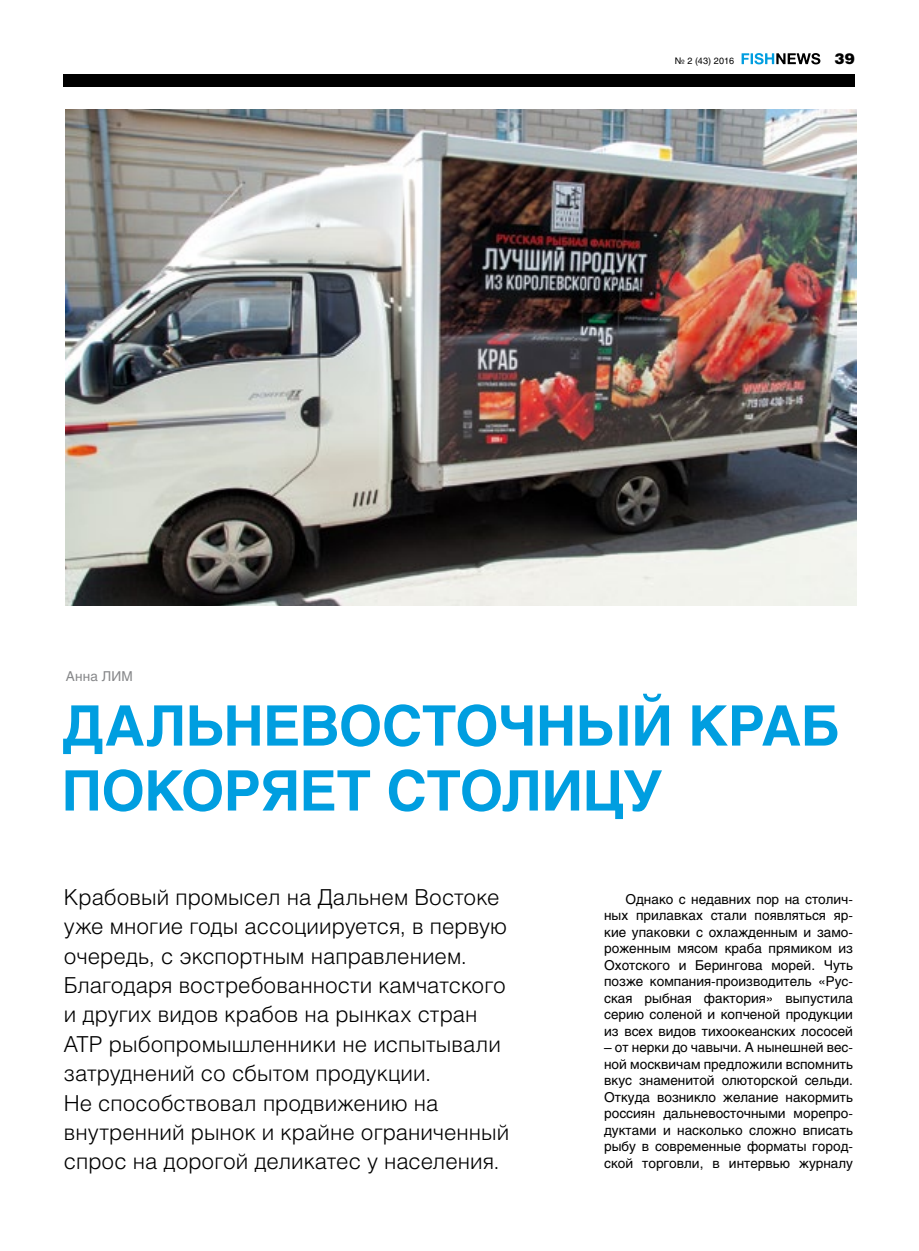
<style>
.page{position:relative;width:919px;height:1251px;background:#fff}
.page>*{position:absolute;margin:0;border:0;box-sizing:border-box;transform-origin:0 0}
.t1{font:700 55.35px/64.9px "Helios C";letter-spacing:-.005em;color:#009ee0}
.t2{font:22.05px/29.4px "Helios Light C";color:#000}
.t3{font:15px "Helios Black C";color:#000}
.t4{font:13.5px/16.5px "Helios C";color:#000;text-align:justify}
.t5{font:13.5px "Helios C";letter-spacing:.015em;color:#87888a}
.t6{font:9px "Helios C";letter-spacing:.01em;color:#000}
</style>
<div class="page">
<div style="left:63px;top:74px;width:791px;height:13px;background:#000"></div>
<svg style="left:741px;top:53px;width:79px;height:11px"></svg>
<img style="left:66px;top:109px;width:789px;height:496px">
<p class="t6" style="left:674px;top:56px;width:61px">№ 2 (43) 2016</p>
<p class="t3" style="left:834px;top:49px;width:22px">39</p>
<p class="t5" style="left:66px;top:667px;width:69px">Анна ЛИМ</p>
<h1 class="t1" style="left:62px;top:693px;width:41px">Дальн</h1>
<h1 class="t1" style="left:62px;top:693px;width:779px;text-indent:202px">евосточный краб по ко ряет столи</h1>
<h1 class="t1" style="left:582px;top:758px;width:81px">цу</h1>
<p class="t2" style="left:64px;top:881px;width:447px">Крабовый промысел на Дальнем Востоке уже многие годы ассоциируется, в первую очередь, с экспортным направлением.<br>Благодаря востребованности камчатского и других видов крабов на рынках стран АТР рыбопромышленники не испытывали затруднений со сбытом продукции.<br>Не способствовал продвижению на внутренний рынок и крайне ограниченный спрос на дорогой деликатес у населения.</p>
<p class="t4" style="left:604px;top:890px;width:250px;text-indent:21px">Однако с недавних пор на столич&shy;ных прилавках стали появляться яр&shy;кие упаковки с охлажденным и замо&shy;роженным мясом краба прямиком из Охотского и Берингова морей. Чуть позже компания-производитель «Рус&shy;ская рыбная фактория» выпустила серию соленой и копченой продукции из всех видов тихоокеанских лососей</p>
<p class="t4" style="left:604px;top:1038px;width:250px">– от нерки до чавычи. А нынешней вес&shy;ной москвичам предложили вспомнить вкус знаменитой олюторской сельди.<br>Откуда возникло желание накормить россиян дальневосточными морепро&shy;дуктами и насколько сложно вписать рыбу в современные форматы город&shy;ской торговли, в интервью журналу</p>
</div>
